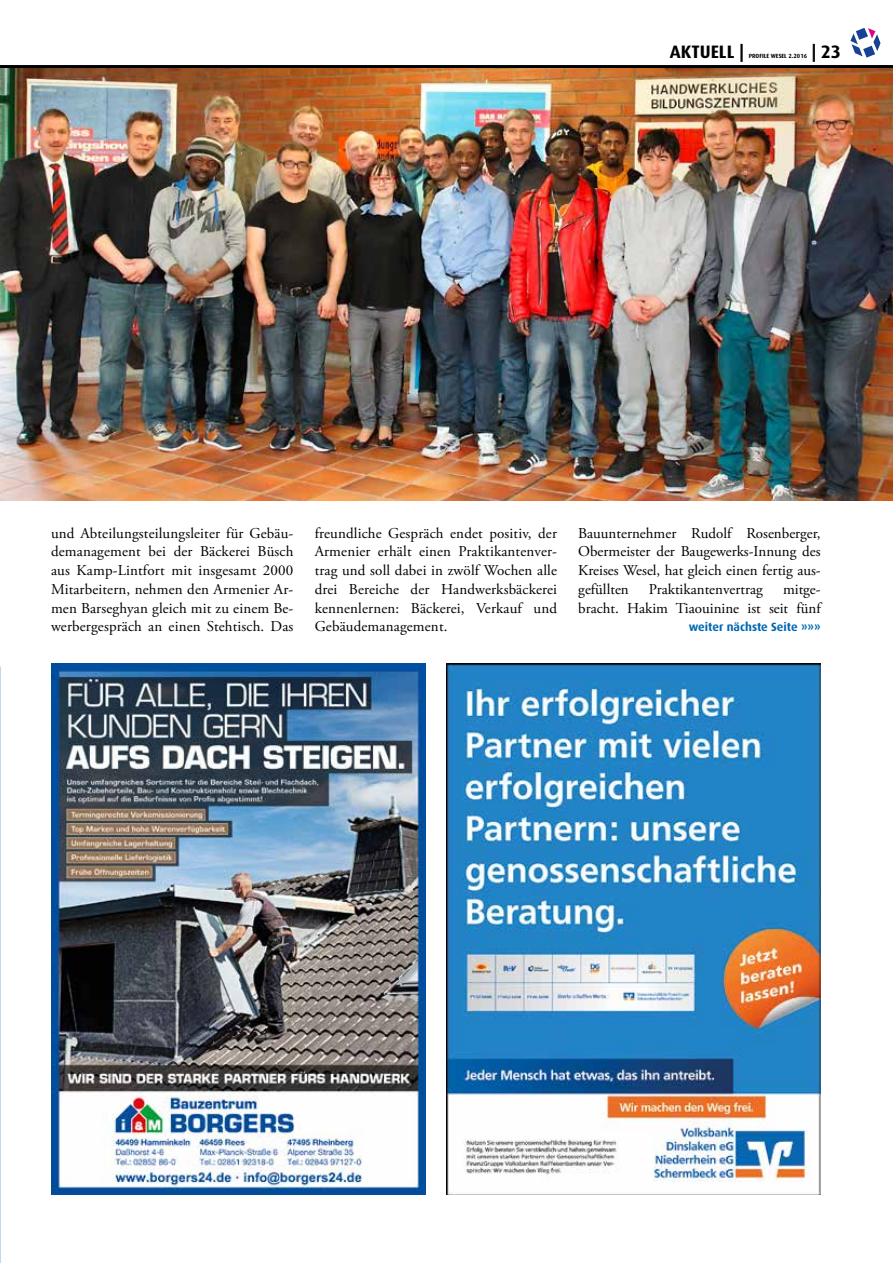
<style>
.page{position:relative;width:893px;height:1263px;background:#fff}
.page>*{position:absolute;margin:0;border:0;box-sizing:border-box;transform-origin:0 0}
.t1{font:700 18px "Dax";color:#000}
.t2{font:15px/18.8px "Adobe Garamond Pro";color:#000;text-align:justify}
.t3{font:700 12px "Dax";color:#0069b4}
.t4{font:700 6px "Dax";color:#000}
</style>
<div class="page">
<hr style="left:0;top:65px;width:893px;height:3px;background:#000">
<svg style="left:850px;top:28px;width:30px;height:30px"></svg>
<img style="left:51px;top:663px;width:374px;height:532px">
<img style="left:0;top:68px;width:893px;height:432px">
<img style="left:446px;top:663px;width:375px;height:532px">
<p class="t1" style="left:670px;top:41px;width:76px">aktuell |</p>
<p class="t4" style="left:749px;top:52px;width:60px">PROFILE WESEL 2.2016</p>
<p class="t1" style="left:812px;top:41px;width:31px">| 23</p>
<p class="t2" style="left:51px;top:524px;width:244px">und Abteilungsteilungsleiter für Gebäu&shy;demanagement bei der Bäckerei Büsch aus Kamp-Lintfort mit insgesamt 2000<br>Mitarbeitern, nehmen den Armenier Ar&shy;men Barseghyan gleich mit zu einem Be&shy;werbergespräch an einen Stehtisch. Das</p>
<p class="t2" style="left:315px;top:524px;width:244px">freundliche Gespräch endet positiv, der Armenier erhält einen Praktikantenver&shy;trag und soll dabei in zwölf Wochen alle drei Bereiche der Handwerksbäckerei kennenlernen: Bäckerei, Verkauf und Gebäudemanagement.</p>
<p class="t2" style="left:578px;top:524px;width:244px">Bauunternehmer Rudolf Rosenberger, Obermeister der Baugewerks-Innung des Kreises Wesel, hat gleich einen fertig aus&shy;gefüllten</p>
<p class="t2" style="left:649px;top:580px;width:115px">Praktikantenvertrag</p>
<p class="t2" style="left:578px;top:580px;width:244px;text-align:right">mitge-<br>bracht. Hakim Tiaouinine ist seit fünf</p>
<p class="t3" style="left:689px;top:620px;width:133px">weiter nächste Seite »»»</p>
</div>
